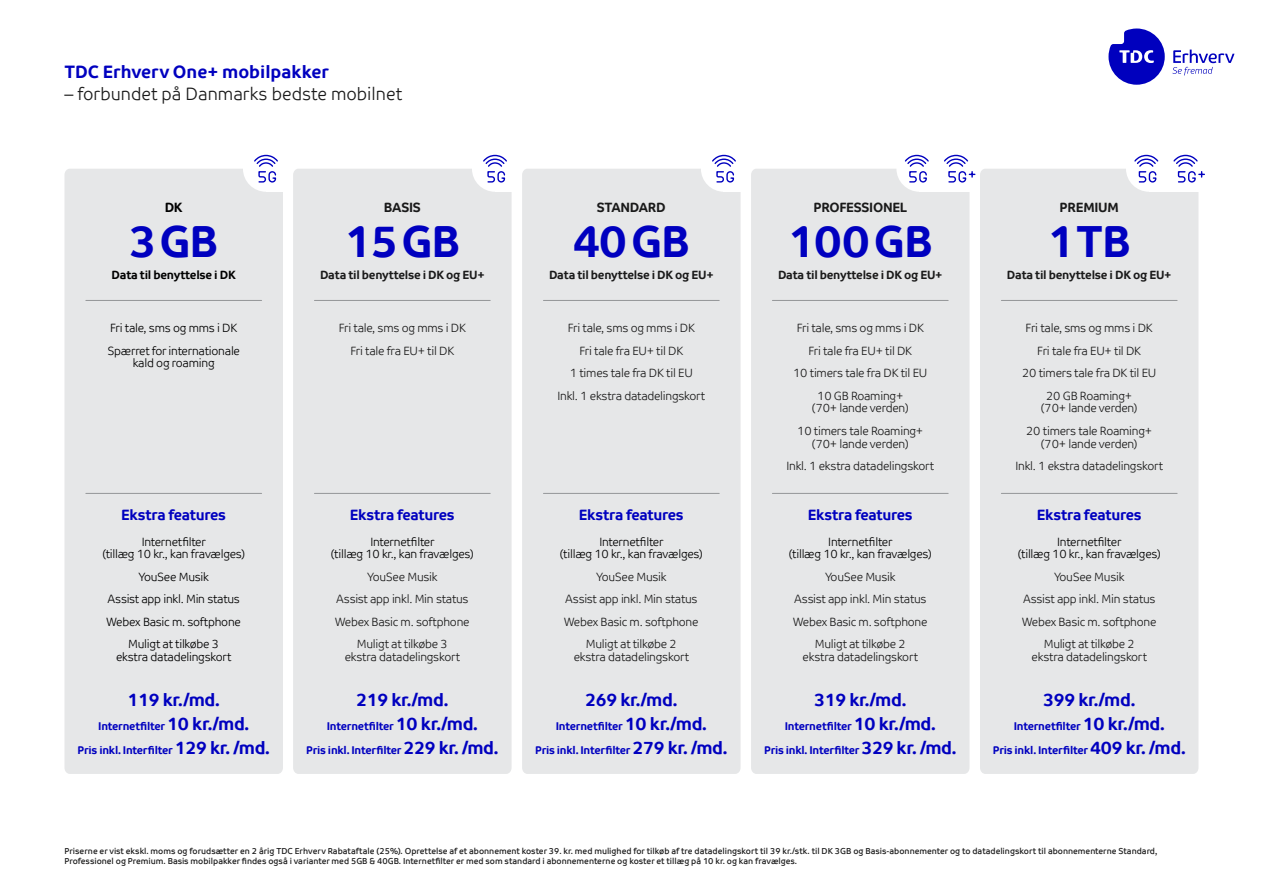
<style>
.page{position:relative;width:1263px;height:893px;background:#fff}
.page>*{position:absolute;margin:0;border:0;box-sizing:border-box;transform-origin:0 0}
.t1{font:700 45px "TDC";letter-spacing:-.02em;color:#0000bf}
.t2{font:700 18px "TDC";letter-spacing:-.02em;color:#0000bf}
.t3{font:18px "TDC Light";color:#1a1a1a}
.t4{font:700 18px "TDC";color:#0000bf}
.t5{font:700 15px "TDC";letter-spacing:-.02em;color:#0000bf}
.t6{font:700 13.5px "TDC";letter-spacing:-.02em;color:#1a1a1a}
.t7{font:700 13.5px "TDC";color:#000}
.t8{font:12px/22.5px "TDC Light";letter-spacing:-.02em;color:#1a1a1a;text-align:center}
.t9{font:12px/12.8px "TDC Light";letter-spacing:-.02em;color:#000;text-align:center}
.t10{font:700 12px "TDC";letter-spacing:-.02em;color:#1a1a1a}
.t11{font:700 12px "TDC";letter-spacing:-.02em;color:#000}
.t12{font:700 11.25px/24px "TDC";letter-spacing:-.02em;color:#0000bf;text-align:center}
.t13{font:8.7px/10.5px "TDC";color:#1a1a1a}
.s1{font-size:18px}
</style>
<div class="page">
<svg style="left:1108px;top:29px;width:57px;height:56px"></svg>
<svg style="left:1172px;top:50px;width:62px;height:25px"></svg>
<div style="left:64px;top:169px;width:219px;height:605px;background:#e6e7e8;border-radius:6px"></div>
<div style="left:522px;top:169px;width:218px;height:605px;background:#e6e7e8;border-radius:6px"></div>
<div style="left:293px;top:169px;width:219px;height:605px;background:#e6e7e8;border-radius:6px"></div>
<hr style="left:86px;top:300px;width:176px;height:1px;background:#949698">
<hr style="left:314px;top:300px;width:176px;height:1px;background:#949698">
<hr style="left:543px;top:300px;width:176px;height:1px;background:#949698">
<hr style="left:543px;top:493px;width:176px;height:1px;background:#949698">
<hr style="left:314px;top:493px;width:176px;height:1px;background:#949698">
<hr style="left:86px;top:493px;width:176px;height:1px;background:#949698">
<div style="left:243px;top:146px;width:46px;height:46px;background:#fff;border-radius:50%"></div>
<div style="left:472px;top:146px;width:46px;height:46px;background:#fff;border-radius:50%"></div>
<div style="left:701px;top:146px;width:46px;height:46px;background:#fff;border-radius:50%"></div>
<div style="left:495px;top:165px;width:25px;height:27px;background:#fff"></div>
<div style="left:723px;top:165px;width:26px;height:27px;background:#fff"></div>
<svg style="left:483px;top:154px;width:24px;height:29px"></svg>
<div style="left:266px;top:165px;width:24px;height:27px;background:#fff"></div>
<svg style="left:254px;top:154px;width:24px;height:29px"></svg>
<svg style="left:712px;top:154px;width:24px;height:29px"></svg>
<div style="left:751px;top:169px;width:218px;height:605px;background:#e6e7e8;border-radius:6px"></div>
<div style="left:980px;top:169px;width:218px;height:605px;background:#e6e7e8;border-radius:6px"></div>
<hr style="left:772px;top:300px;width:176px;height:1px;background:#949698">
<hr style="left:772px;top:493px;width:176px;height:1px;background:#949698">
<hr style="left:1001px;top:493px;width:176px;height:1px;background:#949698">
<hr style="left:1001px;top:300px;width:176px;height:1px;background:#949698">
<div style="left:896px;top:146px;width:46px;height:46px;background:#fff;border-radius:50%"></div>
<div style="left:1126px;top:146px;width:46px;height:46px;background:#fff;border-radius:50%"></div>
<div style="left:919px;top:165px;width:53px;height:27px;background:#fff"></div>
<div style="left:1149px;top:165px;width:64px;height:27px;background:#fff"></div>
<svg style="left:905px;top:154px;width:24px;height:29px"></svg>
<svg style="left:944px;top:154px;width:31px;height:29px"></svg>
<svg style="left:1134px;top:154px;width:25px;height:29px"></svg>
<svg style="left:1173px;top:154px;width:31px;height:29px"></svg>
<h2 class="t4" style="left:64px;top:61px;width:266px">TDC Erhverv One+ mobilpakker</h2>
<h2 class="t3" style="left:64px;top:84px;width:339px">– forbundet på Danmarks bedste mobilnet</h2>
<p class="t7" style="left:165px;top:199px;width:20px">DK</p>
<h1 class="t1" style="left:129px;top:214px;width:91px">3 GB</h1>
<p class="t11" style="left:112px;top:268px;width:126px">Data til benyttelse i DK</p>
<p class="t9" style="left:107px;top:317px;width:134px;line-height:22.5px;text-align:left">Fri tale, sms og mms i DK<br>Spærret for internationale</p>
<p class="t9" style="left:133px;top:357px;width:83px">kald og roaming</p>
<p class="t6" style="left:384px;top:199px;width:39px">BASIS</p>
<h1 class="t1" style="left:344px;top:214px;width:117px">15 GB</h1>
<p class="t10" style="left:320px;top:268px;width:166px">Data til benyttelse i DK og EU+</p>
<p class="t6" style="left:597px;top:199px;width:70px">STANDARD</p>
<h1 class="t1" style="left:573px;top:214px;width:119px">40 GB</h1>
<p class="t10" style="left:549px;top:268px;width:166px">Data til benyttelse i DK og EU+</p>
<p class="t8" style="left:339px;top:317px;width:129px">Fri tale, sms og mms i DK<br>Fri tale fra EU+ til DK</p>
<p class="t8" style="left:557px;top:317px;width:149px">Fri tale, sms og mms i DK<br>Fri tale fra EU+ til DK<br>1 times tale fra DK til EU<br>Inkl. 1 ekstra datadelingskort</p>
<p class="t5" style="left:121px;top:506px;width:106px">Ekstra features</p>
<p class="t9" style="left:102px;top:535px;width:144px">Internetfilter<br>(tillæg 10 kr., kan fravælges)</p>
<p class="t9" style="left:106px;top:566px;width:136px;line-height:22.5px">YouSee Musik<br>Assist app inkl. Min status<br>Webex Basic m. softphone<br>Muligt at tilkøbe 3</p>
<p class="t9" style="left:116px;top:651px;width:117px">ekstra datadelingskort</p>
<h2 class="t2" style="left:128px;top:688px;width:94px">119 kr./md.</h2>
<p class="t12" style="left:78px;top:714px;width:194px">Internetfilter <span class="s1">10 kr./md.<br></span>Pris inkl. Interfilter <span class="s1">129 kr. /md.</span></p>
<p class="t5" style="left:350px;top:506px;width:106px">Ekstra features</p>
<p class="t9" style="left:331px;top:535px;width:144px">Internetfilter<br>(tillæg 10 kr., kan fravælges)</p>
<p class="t8" style="left:335px;top:566px;width:136px">YouSee Musik<br>Assist app inkl. Min status<br>Webex Basic m. softphone<br>Muligt at tilkøbe 3</p>
<p class="t8" style="left:345px;top:646px;width:117px">ekstra datadelingskort</p>
<h2 class="t2" style="left:356px;top:688px;width:94px">219 kr./md.</h2>
<p class="t12" style="left:306px;top:714px;width:194px">Internetfilter <span class="s1">10 kr./md.<br></span>Pris inkl. Interfilter <span class="s1">229 kr. /md.</span></p>
<p class="t5" style="left:579px;top:506px;width:106px">Ekstra features</p>
<p class="t9" style="left:560px;top:535px;width:144px">Internetfilter<br>(tillæg 10 kr., kan fravælges)</p>
<p class="t8" style="left:564px;top:566px;width:136px">YouSee Musik<br>Assist app inkl. Min status<br>Webex Basic m. softphone<br>Muligt at tilkøbe 2</p>
<p class="t8" style="left:574px;top:646px;width:117px">ekstra datadelingskort</p>
<h2 class="t2" style="left:585px;top:688px;width:94px">269 kr./md.</h2>
<p class="t12" style="left:535px;top:714px;width:194px">Internetfilter <span class="s1">10 kr./md.<br></span>Pris inkl. Interfilter <span class="s1">279 kr. /md.</span></p>
<p class="t6" style="left:813px;top:199px;width:95px">PROFESSIONEL</p>
<h1 class="t1" style="left:788px;top:214px;width:147px">100 GB</h1>
<p class="t10" style="left:778px;top:268px;width:166px">Data til benyttelse i DK og EU+</p>
<p class="t8" style="left:793px;top:317px;width:136px">Fri tale, sms og mms i DK<br>Fri tale fra EU+ til DK<br>10 timers tale fra DK til EU<br>10 GB Roaming+</p>
<p class="t8" style="left:797px;top:397px;width:127px">(70+ lande verden)<br>10 timers tale Roaming+</p>
<p class="t8" style="left:786px;top:432px;width:149px">(70+ lande verden)<br>Inkl. 1 ekstra datadelingskort</p>
<p class="t5" style="left:808px;top:506px;width:106px">Ekstra features</p>
<p class="t9" style="left:789px;top:535px;width:144px">Internetfilter<br>(tillæg 10 kr., kan fravælges)</p>
<p class="t8" style="left:793px;top:566px;width:136px">YouSee Musik<br>Assist app inkl. Min status<br>Webex Basic m. softphone<br>Muligt at tilkøbe 2</p>
<p class="t8" style="left:803px;top:646px;width:117px">ekstra datadelingskort</p>
<h2 class="t2" style="left:814px;top:688px;width:94px">319 kr./md.</h2>
<p class="t12" style="left:764px;top:714px;width:194px">Internetfilter <span class="s1">10 kr./md.<br></span>Pris inkl. Interfilter <span class="s1">329 kr. /md.</span></p>
<p class="t6" style="left:1059px;top:199px;width:61px">PREMIUM</p>
<h1 class="t1" style="left:1047px;top:214px;width:85px">1 TB</h1>
<p class="t10" style="left:1007px;top:268px;width:166px">Data til benyttelse i DK og EU+</p>
<p class="t8" style="left:1022px;top:317px;width:136px">Fri tale, sms og mms i DK<br>Fri tale fra EU+ til DK<br>20 timers tale fra DK til EU<br>20 GB Roaming+</p>
<p class="t8" style="left:1026px;top:397px;width:127px">(70+ lande verden)<br>20 timers tale Roaming+</p>
<p class="t8" style="left:1015px;top:432px;width:149px">(70+ lande verden)<br>Inkl. 1 ekstra datadelingskort</p>
<p class="t5" style="left:1037px;top:506px;width:106px">Ekstra features</p>
<p class="t9" style="left:1018px;top:535px;width:144px">Internetfilter<br>(tillæg 10 kr., kan fravælges)</p>
<p class="t8" style="left:1022px;top:566px;width:136px">YouSee Musik<br>Assist app inkl. Min status<br>Webex Basic m. softphone<br>Muligt at tilkøbe 2</p>
<p class="t8" style="left:1031px;top:646px;width:117px">ekstra datadelingskort</p>
<h2 class="t2" style="left:1043px;top:688px;width:94px">399 kr./md.</h2>
<p class="t12" style="left:993px;top:714px;width:194px">Internetfilter <span class="s1">10 kr./md.<br></span>Pris inkl. Interfilter <span class="s1">409 kr. /md.</span></p>
<p class="t13" style="left:64px;top:846px;width:1094px">Priserne er vist ekskl. moms og forudsætter en 2 årig TDC Erhverv Rabataftale (25%). Oprettelse af et abonnement koster 39. kr. med mulighed for tilkøb af tre datadelingskort til 39 kr./stk. til DK 3GB og Basis-abonnementer og to datadelingskort til abonnementerne Standard,<br>Professionel og Premium. Basis mobilpakker findes også i varianter med 5GB &amp; 40GB. Internetfilter er med som standard i abonnementerne og koster et tillæg på 10 kr. og kan fravælges.</p>
</div>
